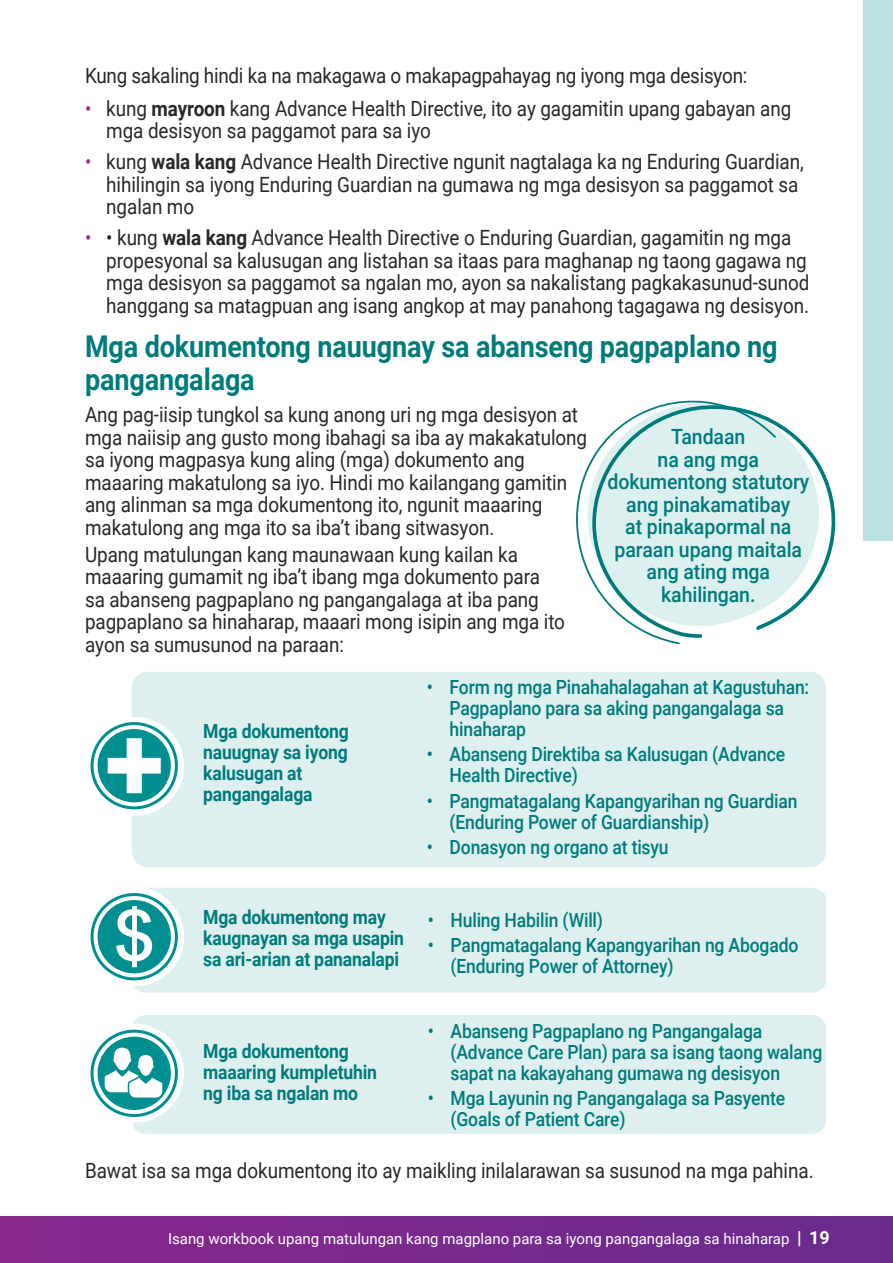
<style>
.page{position:relative;width:893px;height:1263px;background:#fff}
.page>*{position:absolute;margin:0;border:0;box-sizing:border-box;transform-origin:0 0}
.t1{font:700 30px/33px "Roboto";letter-spacing:-.005em;color:#007b7c;scale:.9 1}
.t2{font:21px/22.5px "Roboto";letter-spacing:-.005em;color:#292829;scale:.9 1}
.t3{font:500 21px/22.5px "Roboto";letter-spacing:-.005em;color:#007b7c;text-align:center;scale:.93 1}
.t4{font:500 19.5px/21px "Roboto";letter-spacing:-.01em;color:#007b7c;scale:.9 1}
.t5{font:700 19.5px/21px "Roboto";letter-spacing:-.01em;color:#007b7c;scale:.9 1}
.t6{font:15px "Roboto";color:#fff}
.s1{color:#aa218e}
.s2{font-weight:700}
.s3{font-weight:700;font-size:18px}
</style>
<div class="page">
<div style="left:0;top:1216px;width:893px;height:47px;background:linear-gradient(to right,#89288d,#682b8d)"></div>
<div style="left:132px;top:1015px;width:694px;height:119px;background:#ddf0ef;border-radius:14px"></div>
<svg style="left:85px;top:1024px;width:99px;height:98px;fill:#fff"></svg>
<div style="left:133px;top:888px;width:693px;height:105px;background:#ddf0ef"></div>
<svg style="left:85px;top:887px;width:99px;height:99px"></svg>
<div style="left:132px;top:672px;width:694px;height:195px;background:#ddf0ef"></div>
<svg style="left:85px;top:717px;width:99px;height:99px"></svg>
<div style="left:98px;top:729px;width:73px;height:73px;background:#008f91;border-radius:50%"></div>
<div style="left:91px;top:722px;width:87px;height:87px;border:3px solid #008f91;border-radius:50%"></div>
<svg style="left:108px;top:738px;width:53px;height:55px"></svg>
<div style="left:98px;top:900px;width:73px;height:73px;background:#008f91;border-radius:50%"></div>
<div style="left:91px;top:893px;width:87px;height:87px;border:3px solid #008f91;border-radius:50%"></div>
<svg style="left:116px;top:906px;width:37px;height:62px"></svg>
<div style="left:98px;top:1037px;width:73px;height:73px;background:#008f91;border-radius:50%"></div>
<div style="left:91px;top:1030px;width:87px;height:87px;border:3px solid #008f91;border-radius:50%"></div>
<svg style="left:105px;top:1034px;width:59px;height:66px"></svg>
<svg style="left:776px;top:421px;width:60px;height:201px"></svg>
<svg style="left:576px;top:400px;width:200px;height:244px;fill:#dcf0ef"></svg>
<div style="left:863px;top:0;width:30px;height:540px;background:#bce3e3"></div>
<p class="t2" style="left:85px;top:63px;width:738px">Kung sakaling hindi ka na makagawa o makapagpahayag ng iyong mga desisyon:</p>
<p class="t2" style="left:106px;top:96px;width:763px;text-indent:-21px"><span class="s1">•</span> kung <span class="s2">mayroon</span> kang Advance Health Directive, ito ay gagamitin upang gabayan ang mga desisyon sa paggamot para sa iyo</p>
<p class="t2" style="left:106px;top:150px;width:777px;text-indent:-21px"><span class="s1">•</span> kung <span class="s2">wala kang</span> Advance Health Directive ngunit nagtalaga ka ng Enduring Guardian, hihilingin sa iyong Enduring Guardian na gumawa ng mga desisyon sa paggamot sa ngalan mo</p>
<p class="t2" style="left:106px;top:226px;width:783px;text-indent:-21px"><span class="s1">•</span> • kung <span class="s2">wala kang</span> Advance Health Directive o Enduring Guardian, gagamitin ng mga propesyonal sa kalusugan ang listahan sa itaas para maghanap ng taong gagawa ng mga desisyon sa paggamot sa ngalan mo, ayon sa nakalistang pagkakasunud-sunod hanggang sa matagpuan ang isang angkop at may panahong tagagawa ng desisyon.</p>
<h1 class="t1" style="left:85px;top:328px;width:771px">Mga dokumentong nauugnay sa abanseng pagpaplano ng pangangalaga</h1>
<p class="t2" style="left:85px;top:403px;width:559px">Ang pag-iisip tungkol sa kung anong uri ng mga desisyon at mga naiisip ang gusto mong ibahagi sa iba ay makakatulong sa iyong magpasya kung aling (mga) dokumento ang maaaring makatulong sa iyo. Hindi mo kailangang gamitin ang alinman sa mga dokumentong ito, ngunit maaaring makatulong ang mga ito sa iba’t ibang sitwasyon.</p>
<p class="t2" style="left:85px;top:542px;width:535px">Upang matulungan kang maunawaan kung kailan ka maaaring gumamit ng iba’t ibang mga dokumento para sa abanseng pagpaplano ng pangangalaga at iba pang pagpaplano sa hinaharap, maaari mong isipin ang mga ito ayon sa sumusunod na paraan:</p>
<p class="t3" style="left:607px;top:425px;width:219px">Tandaan<br>na ang mga dokumentong statutory ang pinakamatibay<br>at pinakapormal na paraan upang maitala ang ating mga kahilingan.</p>
<p class="t5" style="left:203px;top:720px;width:163px">Mga dokumentong nauugnay sa iyong kalusugan at pangangalaga</p>
<p class="t5" style="left:203px;top:906px;width:225px">Mga dokumentong may kaugnayan sa mga usapin sa ari-arian at pananalapi</p>
<p class="t5" style="left:203px;top:1039px;width:195px">Mga dokumentong maaaring kumpletuhin ng iba sa ngalan mo</p>
<p class="t4" style="left:450px;top:676px;width:401px;text-indent:-23px">• Form ng mga Pinahahalagahan at Kagustuhan:<br>Pagpaplano para sa aking pangangalaga sa hinaharap</p>
<p class="t4" style="left:450px;top:743px;width:374px;text-indent:-23px">• Abanseng Direktiba sa Kalusugan (Advance<br>Health Directive)</p>
<p class="t4" style="left:450px;top:789px;width:388px;text-indent:-23px">• Pangmatagalang Kapangyarihan ng Guardian (Enduring Power of Guardianship)</p>
<p class="t4" style="left:427px;top:836px;width:270px">• Donasyon ng organo at tisyu</p>
<p class="t4" style="left:428px;top:909px;width:196px">• Huling Habilin (Will)</p>
<p class="t4" style="left:450px;top:934px;width:388px;text-indent:-23px">• Pangmatagalang Kapangyarihan ng Abogado (Enduring Power of Attorney)</p>
<p class="t4" style="left:450px;top:1019px;width:415px;text-indent:-23px">• Abanseng Pagpaplano ng Pangangalaga (Advance Care Plan) para sa isang taong walang sapat na kakayahang gumawa ng desisyon</p>
<p class="t4" style="left:450px;top:1087px;width:373px;text-indent:-23px">• Mga Layunin ng Pangangalaga sa Pasyente (Goals of Patient Care)</p>
<p class="t2" style="left:85px;top:1158px;width:811px">Bawat isa sa mga dokumentong ito ay maikling inilalarawan sa susunod na mga pahina.</p>
<p class="t6" style="left:168px;top:1228px;width:663px">Isang workbook upang matulungan kang magplano para sa iyong pangangalaga sa hinaharap <span class="s3">| 19</span></p>
</div>
